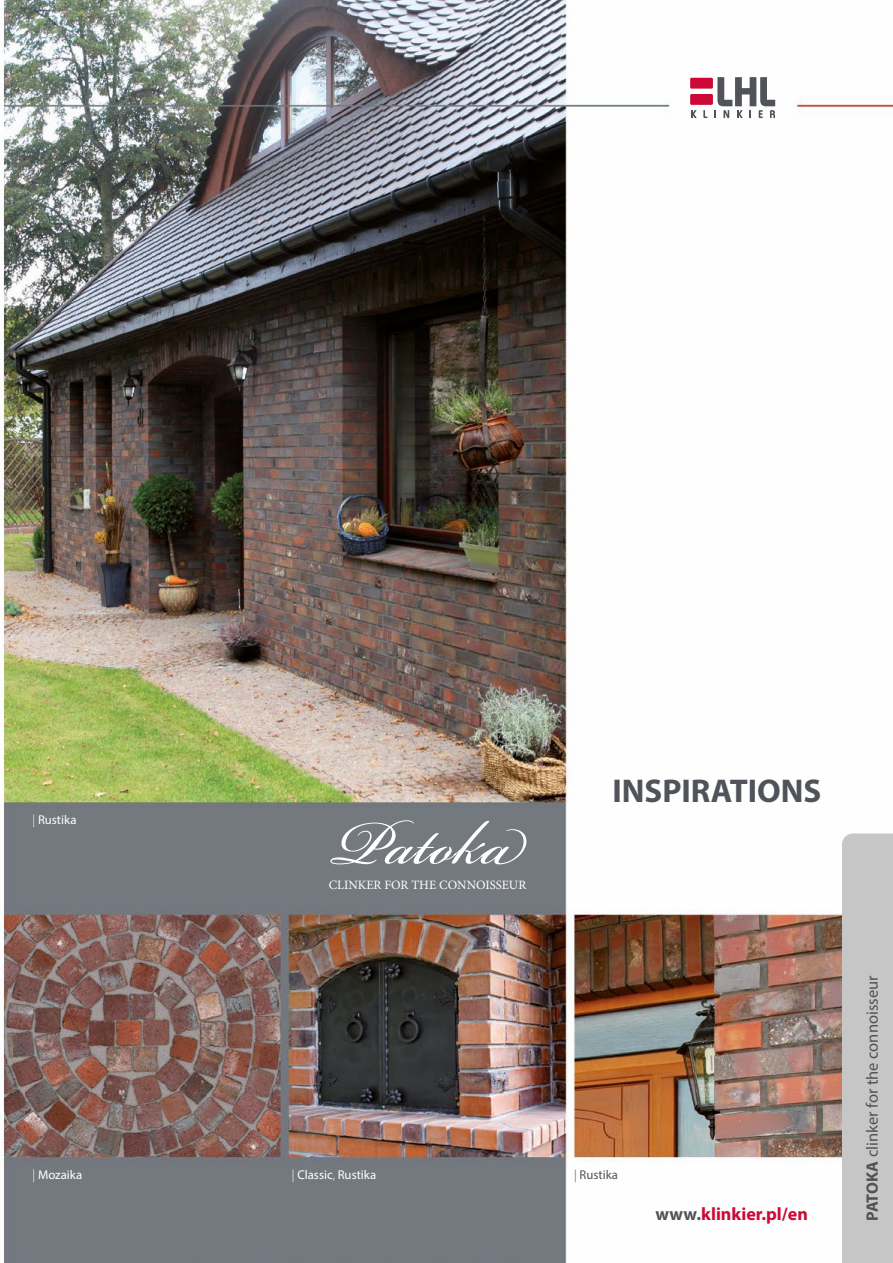
<style>
.page{position:relative;width:893px;height:1263px;background:#fff}
.page>*{position:absolute;margin:0;border:0;box-sizing:border-box;transform-origin:0 0}
.t1{font:700 33px "Myriad Pro";color:#50535a}
.t2{font:700 18px "Myriad Pro";color:#cc0935}
.t3{font:16.5px "Myriad Pro";color:#525251}
.t4{font:12.75px "Myriad Pro";color:#fff}
.t5{font:12.75px "Minion Pro";color:#fff}
.t6{font:12.75px "Myriad Pro";color:#525251}
.s1{font-weight:300}
.s2{color:#50535a}
.s3{font-weight:700}
</style>
<div class="page">
<img style="left:0;top:0;width:893px;height:1263px">
<svg style="left:691px;top:110px;width:6px;height:8px"></svg>
<svg style="left:703px;top:110px;width:4px;height:8px"></svg>
<svg style="left:714px;top:77px;width:61px;height:41px"></svg>
<div style="left:690px;top:94px;width:23px;height:11px;background:#cc0935;border-radius:2px"></div>
<div style="left:690px;top:78px;width:23px;height:11px;background:#cc0935;border-radius:2px"></div>
<div style="left:842px;top:833px;width:51px;height:430px;background:#c6c6c6"></div>
<svg style="left:330px;top:820px;width:196px;height:44px;background:#8f9398"></svg>
<p class="t4" style="left:33px;top:811px;width:45px"><span class="s1">|</span> Rustika</p>
<p class="t5" style="left:329px;top:877px;width:199px">CLINKER FOR THE CONNOISSEUR</p>
<h1 class="t1" style="left:612px;top:770px;width:211px">INSPIRATIONS</h1>
<p class="t4" style="left:33px;top:1166px;width:51px"><span class="s1">|</span> Mozaika</p>
<p class="t4" style="left:292px;top:1166px;width:86px"><span class="s1">|</span> Classic<span class="s1">,</span> Rustika</p>
<p class="t6" style="left:574px;top:1166px;width:45px"><span class="s1">|</span> Rustika</p>
<h2 class="t2" style="left:656px;top:1202px;width:154px"><span class="s2">www.</span>klinkier.pl/en</h2>
<p class="t3" style="left:862px;top:1220px;width:246px;rotate:-90deg"><span class="s3">PATOKA</span> clinker for the connoisseur</p>
</div>
